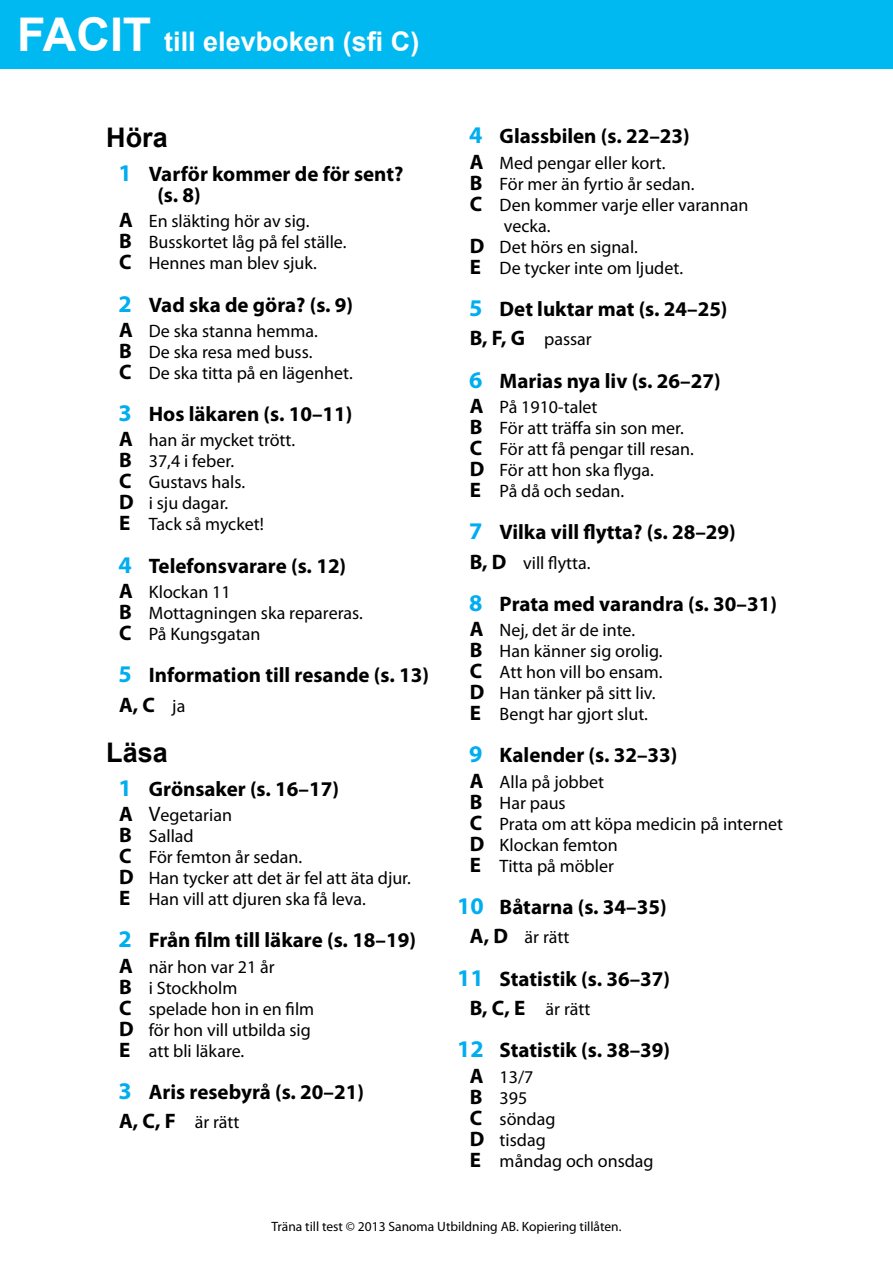
<style>
.page{position:relative;width:893px;height:1263px;background:#fff}
.page>*{position:absolute;margin:0;border:0;box-sizing:border-box;transform-origin:0 0}
.t1{font:700 27px "Arial";color:#fff}
.t2{font:700 27px "Arial";color:#000}
.t3{font:700 21px/21px "Myriad Pro";color:#000}
.t4{font:18px/21px "Myriad Pro";color:#000}
.t5{font:13.5px "Myriad Pro";color:#000}
.s1{font-size:46.5px}
.s2{font-size:24px;color:#00aeef}
.s3{font-weight:700;font-size:21px}
.s4{font-weight:400;font-size:18px}
.s5{font-size:21px}
</style>
<div class="page">
<div style="left:0;top:0;width:893px;height:68px;background:#00b9f1"></div>
<h1 class="t1" style="left:17px;top:24px;width:404px"><span class="s1">FACIT</span> till elevboken (sfi C)</h1>
<h1 class="t2" style="left:106px;top:120px;width:63px">Höra</h1>
<p class="t3" style="left:157px;top:163px;width:248px;text-indent:-39px"><span class="s2">1</span> Varför kommer de för sent? (s. 8)</p>
<p class="t4" style="left:119px;top:210px;width:229px"><span class="s3">A</span> En släkting hör av sig.<br><span class="s3">B</span> Busskortet låg på fel ställe.<br><span class="s3">C</span> Hennes man blev sjuk.</p>
<p class="t3" style="left:118px;top:293px;width:236px"><span class="s2">2</span> Vad ska de göra? (s. 9)</p>
<p class="t4" style="left:119px;top:320px;width:235px"><span class="s3">A</span> De ska stanna hemma.<br><span class="s3">B</span> De ska resa med buss.<br><span class="s3">C</span> De ska titta på en lägenhet.</p>
<p class="t3" style="left:118px;top:403px;width:236px"><span class="s2">3</span> Hos läkaren (s. 10–11)</p>
<p class="t4" style="left:119px;top:429px;width:178px"><span class="s3">A</span> han är mycket trött.<br><span class="s3">B</span> 37,4 i feber.<br><span class="s3">C</span> Gustavs hals.<br><span class="s3">D</span> i sju dagar.<br><span class="s3">E</span> Tack så mycket!</p>
<p class="t3" style="left:118px;top:554px;width:229px"><span class="s2">4</span> Telefonsvarare (s. 12)</p>
<p class="t4" style="left:119px;top:581px;width:245px"><span class="s3">A</span> Klockan 11<br><span class="s3">B</span> Mottagningen ska repareras.<br><span class="s3">C</span> På Kungsgatan</p>
<p class="t3" style="left:118px;top:660px;width:312px;line-height:29.4px"><span class="s2">5</span> Information till resande (s. 13)<br>A, C <span class="s4">ja</span></p>
<h1 class="t2" style="left:106px;top:735px;width:63px">Läsa</h1>
<p class="t3" style="left:118px;top:777px;width:222px"><span class="s2">1</span> Grönsaker (s. 16–17)</p>
<p class="t4" style="left:119px;top:804px;width:293px"><span class="s3">A</span> <span class="s5">V</span>egetarian<br><span class="s3">B</span> Sallad<br><span class="s3">C</span> För femton år sedan.<br><span class="s3">D</span> Han tycker att det är fel att äta djur.<br><span class="s3">E</span> Han vill att djuren ska få leva.</p>
<p class="t3" style="left:118px;top:929px;width:299px"><span class="s2">2</span> Från film till läkare (s. 18–19)</p>
<p class="t4" style="left:119px;top:956px;width:197px"><span class="s3">A</span> när hon var 21 år<br><span class="s3">B</span> i Stockholm<br><span class="s3">C</span> spelade hon in en film<br><span class="s3">D</span> för hon vill utbilda sig<br><span class="s3">E</span> att bli läkare.</p>
<p class="t3" style="left:118px;top:1080px;width:247px"><span class="s2">3</span> Aris resebyrå (s. 20–21)</p>
<p class="t4" style="left:119px;top:1111px;width:122px"><span class="s3">A, C, F</span> är rätt</p>
<p class="t3" style="left:469px;top:125px;width:222px"><span class="s2">4</span> Glassbilen (s. 22–23)</p>
<p class="t4" style="left:470px;top:152px;width:197px"><span class="s3">A</span> Med pengar eller kort.</p>
<p class="t4" style="left:470px;top:173px;width:226px"><span class="s3">B</span> För mer än fyrtio år sedan.</p>
<p class="t4" style="left:470px;top:194px;width:280px"><span class="s3">C</span> Den kommer varje eller varannan</p>
<p class="t4" style="left:504px;top:215px;width:48px">vecka.</p>
<p class="t4" style="left:470px;top:236px;width:169px"><span class="s3">D</span> Det hörs en signal.</p>
<p class="t4" style="left:470px;top:257px;width:215px"><span class="s3">E</span> De tycker inte om ljudet.</p>
<p class="t3" style="left:469px;top:298px;width:260px"><span class="s2">5</span> Det luktar mat (s. 24–25)</p>
<p class="t4" style="left:470px;top:328px;width:123px"><span class="s3">B, F, G</span> passar</p>
<p class="t3" style="left:469px;top:369px;width:253px"><span class="s2">6</span> Marias nya liv (s. 26–27)</p>
<p class="t4" style="left:470px;top:396px;width:226px"><span class="s3">A</span> På 1910-talet<br><span class="s3">B</span> För att träffa sin son mer.<br><span class="s3">C</span> För att få pengar till resan.<br><span class="s3">D</span> För att hon ska flyga.<br><span class="s3">E</span> På då och sedan.</p>
<p class="t3" style="left:469px;top:521px;width:268px"><span class="s2">7</span> Vilka vill flytta? (s. 28–29)</p>
<p class="t4" style="left:470px;top:552px;width:122px"><span class="s3">B, D</span> vill flytta.</p>
<p class="t3" style="left:469px;top:592px;width:309px"><span class="s2">8</span> Prata med varandra (s. 30–31)</p>
<p class="t4" style="left:470px;top:619px;width:194px"><span class="s3">A</span> Nej, det är de inte.<br><span class="s3">B</span> Han känner sig orolig.<br><span class="s3">C</span> Att hon vill bo ensam.<br><span class="s3">D</span> Han tänker på sitt liv.<br><span class="s3">E</span> Bengt har gjort slut.</p>
<p class="t3" style="left:469px;top:744px;width:210px"><span class="s2">9</span> Kalender (s. 32–33)</p>
<p class="t4" style="left:470px;top:771px;width:315px"><span class="s3">A</span> Alla på jobbet<br><span class="s3">B</span> Har paus<br><span class="s3">C</span> Prata om att köpa medicin på internet<br><span class="s3">D</span> Klockan femton<br><span class="s3">E</span> Titta på möbler</p>
<p class="t3" style="left:457px;top:896px;width:211px"><span class="s2">10</span> Båtarna (s. 34–35)</p>
<p class="t4" style="left:470px;top:926px;width:101px"><span class="s3">A, D</span> är rätt</p>
<p class="t3" style="left:457px;top:967px;width:214px"><span class="s2">11</span> Statistik (s. 36–37)</p>
<p class="t4" style="left:470px;top:998px;width:122px"><span class="s3">B, C, E</span> är rätt</p>
<p class="t3" style="left:457px;top:1039px;width:214px"><span class="s2">12</span> Statistik (s. 38–39)</p>
<p class="t4" style="left:470px;top:1066px;width:185px"><span class="s3">A</span> 13/7<br><span class="s3">B</span> 395<br><span class="s3">C</span> söndag<br><span class="s3">D</span> tisdag<br><span class="s3">E</span> måndag och onsdag</p>
<p class="t5" style="left:271px;top:1218px;width:352px">Träna till test © 2013 Sanoma Utbildning AB. Kopiering tillåten.</p>
</div>
